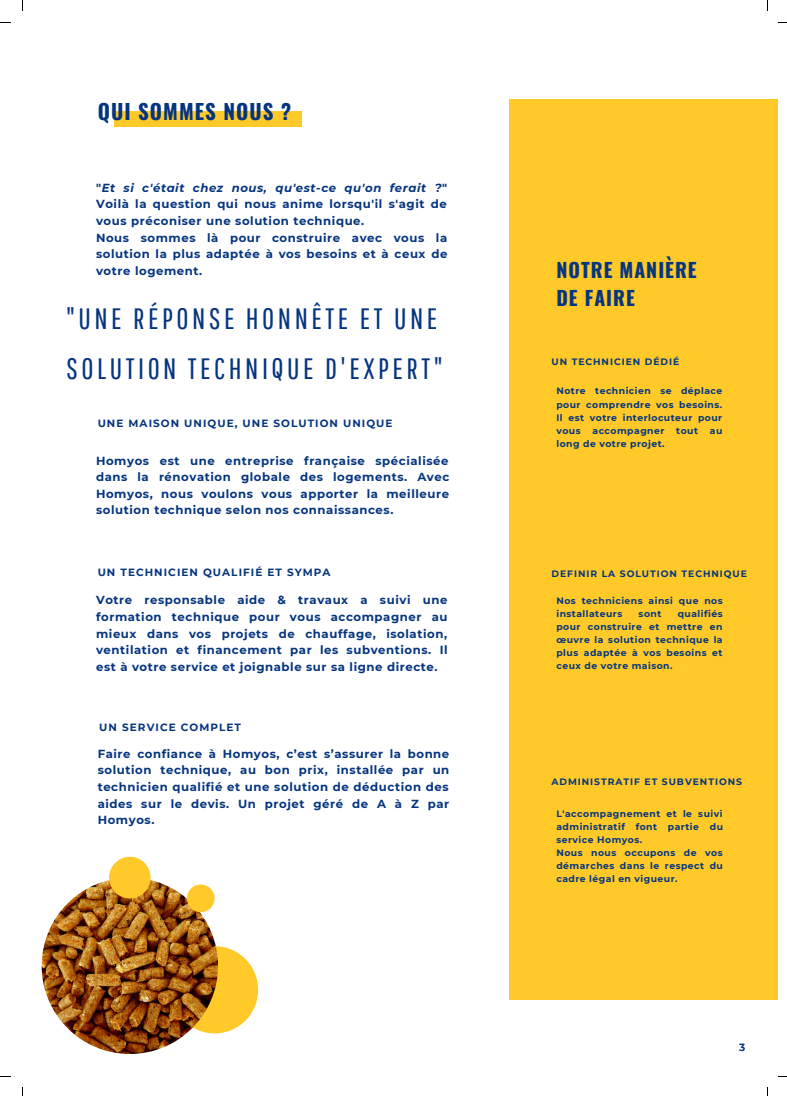
<style>
.page{position:relative;width:787px;height:1096px;background:#fff}
.page>*{position:absolute;margin:0;border:0;box-sizing:border-box;transform-origin:0 0}
.t1{font:29.5px/49.8px "Pathway Gothic One";letter-spacing:.12em;color:#05357f}
.t2{font:700 20.88px "Oswald";letter-spacing:.05em;color:#05357f}
.t3{font:700 19.75px/27.6px "Oswald";letter-spacing:.05em;color:#05357f}
.t4{font:700 11.75px/16.6px "Montserrat";letter-spacing:.05em;color:#05357f;text-align:justify}
.t5{font:700 10.5px "Montserrat";letter-spacing:.1em;color:#05357f}
.t6{font:700 9.25px/13.1px "Montserrat";letter-spacing:.05em;color:#05357f;text-align:justify}
.t7{font:700 9.25px "Montserrat";letter-spacing:.1em;color:#05357f}
.s1{font-style:italic}
</style>
<div class="page">
<div style="left:510px;top:99px;width:268px;height:900px;background:#ffc929"></div>
<svg style="left:180px;top:943px;width:79px;height:95px"></svg>
<img style="left:42px;top:877px;width:176px;height:176px;border-radius:50%">
<svg style="left:109px;top:856px;width:42px;height:42px;background:#f7c643"></svg>
<svg style="left:187px;top:884px;width:28px;height:28px"></svg>
<div style="left:114px;top:111px;width:187px;height:16px;background:#ffc929"></div>
<p class="t2" style="left:98px;top:95px;width:195px">QUI SOMMES NOUS ?</p>
<p class="t4" style="left:96px;top:179px;width:353px">"<span class="s1">Et si c'était chez nous, qu'est-ce qu'on ferait ?</span>" Voilà la question qui nous anime lorsqu'il s'agit de vous préconiser une solution technique.</p>
<p class="t4" style="left:96px;top:229px;width:353px">Nous sommes là pour construire avec vous la solution la plus adaptée à vos besoins et à ceux de votre logement.</p>
<p class="t1" style="left:66px;top:293px;width:378px">"UNE RÉPONSE HONNÊTE ET UNE<br>SOLUTION TECHNIQUE D'EXPERT"</p>
<p class="t5" style="left:98px;top:416px;width:296px">UNE MAISON UNIQUE, UNE SOLUTION UNIQUE</p>
<p class="t4" style="left:96px;top:452px;width:355px">Homyos est une entreprise française spécialisée dans la rénovation globale des logements. Avec Homyos, nous voulons vous apporter la meilleure solution technique selon nos connaissances.</p>
<p class="t5" style="left:98px;top:565px;width:234px">UN TECHNICIEN QUALIFIÉ ET SYMPA</p>
<p class="t4" style="left:96px;top:592px;width:353px">Votre responsable aide &amp; travaux a suivi une formation technique pour vous accompagner au mieux dans vos projets de chauffage, isolation, ventilation et financement par les subventions. Il est à votre service et joignable sur sa ligne directe.</p>
<p class="t5" style="left:99px;top:720px;width:143px">UN SERVICE COMPLET</p>
<p class="t4" style="left:98px;top:745px;width:353px">Faire confiance à Homyos, c’est s’assurer la bonne solution technique, au bon prix, installée par un technicien qualifié et une solution de déduction des aides sur le devis. Un projet géré de A à Z par Homyos.</p>
<p class="t3" style="left:556px;top:255px;width:142px">NOTRE MANIÈRE<br>DE FAIRE</p>
<p class="t7" style="left:551px;top:356px;width:129px">UN TECHNICIEN DÉDIÉ</p>
<p class="t6" style="left:556px;top:384px;width:167px">Notre technicien se déplace pour comprendre vos besoins.<br>Il est votre interlocuteur pour vous</p>
<p class="t6" style="left:592px;top:424px;width:73px">accompagner</p>
<p class="t6" style="left:676px;top:424px;width:23px">tout</p>
<p class="t6" style="left:710px;top:424px;width:14px">au</p>
<p class="t6" style="left:556px;top:437px;width:110px">long de votre projet.</p>
<p class="t7" style="left:551px;top:568px;width:197px">DEFINIR LA SOLUTION TECHNIQUE</p>
<p class="t6" style="left:556px;top:593px;width:168px">Nos techniciens ainsi que nos installateurs</p>
<p class="t6" style="left:556px;top:607px;width:168px;text-indent:121px">qualifiés pour construire et mettre en œuvre la solution technique la plus adaptée à vos besoins et ceux de votre maison.</p>
<p class="t6" style="left:639px;top:607px;width:24px">sont</p>
<p class="t7" style="left:551px;top:775px;width:192px">ADMINISTRATIF ET SUBVENTIONS</p>
<p class="t6" style="left:556px;top:806px;width:168px">L'accompagnement et le suivi administratif font partie du service Homyos.</p>
<p class="t6" style="left:556px;top:846px;width:168px">Nous nous occupons de vos démarches dans le respect du cadre légal en vigueur.</p>
<p class="t5" style="left:739px;top:1041px;width:8px">3</p>
</div>
